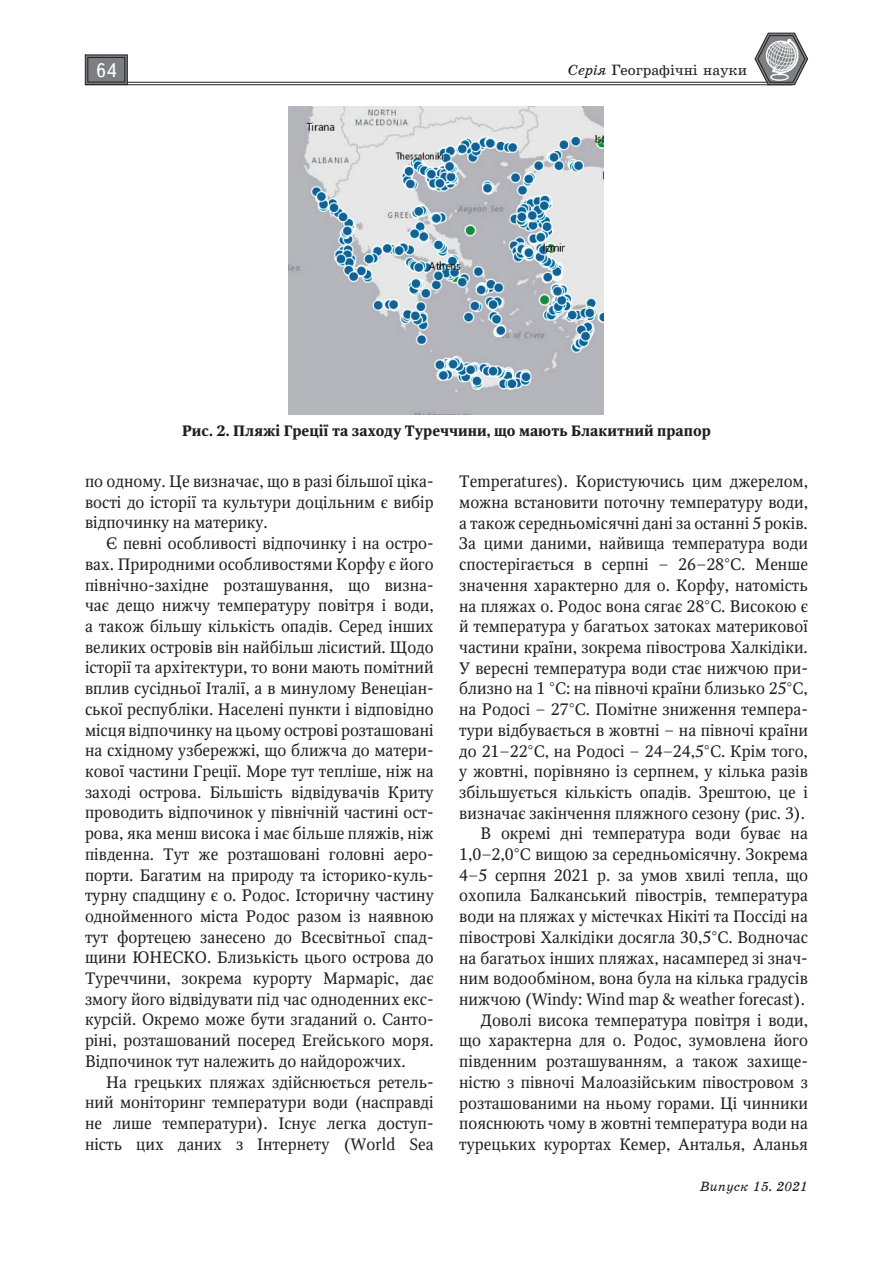
<style>
.page{position:relative;width:893px;height:1263px;background:#fff}
.page>*{position:absolute;margin:0;border:0;box-sizing:border-box;transform-origin:0 0}
.t1{font:19.5px "Ukrainian Text";color:#fff}
.t2{font:16.5px/20.7px "Octava";color:#231f20;text-align:justify}
.t3{font:700 15px "Octava";color:#231f20}
.t4{font:15px "School Book C";color:#231f20}
.t5{font:italic 13.5px "Ukrainian School";color:#231f20}
.s1{font-family:"School Book C Italic"}
</style>
<div class="page">
<hr style="left:85px;top:82px;width:707px;height:1px;background:#231f20">
<hr style="left:85px;top:84px;width:707px;height:1px;background:#231f20">
<svg style="left:85px;top:54px;width:43px;height:30px"></svg>
<div style="left:88px;top:57px;width:37px;height:25px;border:1px solid #231f20"></div>
<svg style="left:754px;top:32px;width:54px;height:53px"></svg>
<img style="left:761px;top:39px;width:43px;height:43px">
<img style="left:288px;top:106px;width:315px;height:308px">
<p class="t1" style="left:96px;top:60px;width:22px">64</p>
<p class="t4" style="left:568px;top:62px;width:181px"><span class="s1">Серія</span> Географічні науки</p>
<p class="t3" style="left:182px;top:422px;width:530px">Рис. 2. Пляжі Греції та заходу Туреччини, що мають Блакитний прапор</p>
<p class="t2" style="left:85px;top:471px;width:350px">по одному. Це визначає, що в разі більшої ціка&shy;вості до історії та культури доцільним є вибір відпочинку на материку.</p>
<p class="t2" style="left:85px;top:533px;width:350px;text-indent:21px">Є певні особливості відпочинку і на остро&shy;вах. Природними особливостями Корфу є його північно-західне розташування, що визна&shy;чає дещо нижчу температуру повітря і води, а також більшу кількість опадів. Серед інших великих островів він найбільш лісистий. Щодо історії та архітектури, то вони мають помітний вплив сусідньої Італії, а в минулому Венеціан&shy;ської республіки. Населені пункти і відповідно місця відпочинку на цьому острові розташовані на східному узбережжі, що ближча до матери&shy;кової частини Греції. Море тут тепліше, ніж на заході острова. Більшість відвідувачів Криту проводить відпочинок у північній частині ост&shy;рова, яка менш висока і має більше пляжів, ніж південна. Тут же розташовані головні аеро&shy;порти. Багатим на природу та історико-куль&shy;турну спадщину є о. Родос. Історичну частину однойменного міста Родос разом із наявною тут фортецею занесено до Всесвітньої спад&shy;щини ЮНЕСКО. Близькість цього острова до Туреччини, зокрема курорту Мармаріс, дає змогу його відвідувати під час одноденних екс&shy;курсій. Окремо може бути згаданий о. Санто&shy;ріні, розташований посеред Егейського моря.<br>Відпочинок тут належить до найдорожчих.</p>
<p class="t2" style="left:85px;top:1071px;width:350px;text-indent:21px">На грецьких пляжах здійснюється ретель&shy;ний моніторинг температури води (насправді не лише температури). Існує легка доступ&shy;ність цих даних з Інтернету (World Sea</p>
<p class="t2" style="left:459px;top:471px;width:350px;text-align:right">Temperatures). Користуючись цим джерелом, можна встановити поточну температуру води, а також середньомісячні дані за останні 5 років.<br>За цими даними, найвища температура води спостерігається в серпні – 26–28°С. Менше значення характерно для о. Корфу, натомість на пляжах о. Родос вона сягає 28°С. Високою є й температура у багатьох затоках материкової частини країни, зокрема півострова Халкідіки.<br>У вересні температура води стає нижчою при&shy;близно на 1 °С: на півночі країни близько 25°С, на Родосі – 27°С. Помітне зниження темпера&shy;тури відбувається в жовтні – на півночі країни до 21–22°С, на Родосі – 24–24,5°С. Крім того, у жовтні, порівняно із серпнем, у кілька разів збільшується кількість опадів. Зрештою, це і визначає закінчення пляжного сезону (рис. 3).<br>В окремі дні температура води буває на 1,0–2,0°С вищою за середньомісячну. Зокрема 4–5 серпня 2021 р. за умов хвилі тепла, що охопила Балканський півострів, температура води на пляжах у містечках Нікіті та Поссіді на півострові Халкідіки досягла 30,5°С. Водночас на багатьох інших пляжах, насамперед зі знач&shy;ним водообміном, вона була на кілька градусів нижчою (Windy: Wind map &amp; weather forecast).<br>Доволі висока температура повітря і води, що характерна для о. Родос, зумовлена його південним розташуванням, а також захище&shy;ністю з півночі Малоазійським півостровом з розташованими на ньому горами. Ці чинники пояснюють чому в жовтні температура води на турецьких курортах Кемер, Анталья, Аланья</p>
<p class="t5" style="left:700px;top:1179px;width:110px">Випуск 15. 2021</p>
</div>
